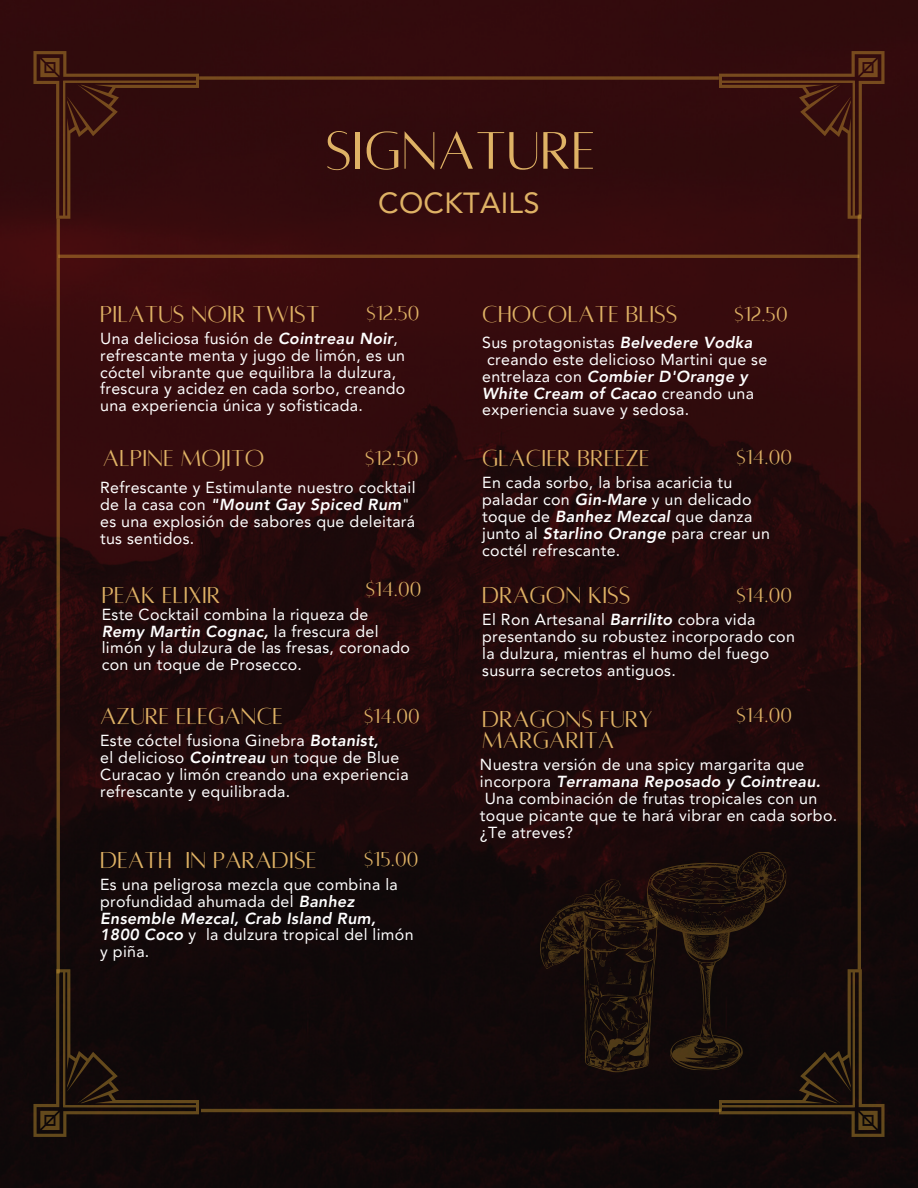
<style>
.page{position:relative;width:918px;height:1188px;background:#fff}
.page>*{position:absolute;margin:0;border:0;box-sizing:border-box;transform-origin:0 0}
.t1{font:58.2px "Alta regular";letter-spacing:.01em;color:#dfb265}
.t2{font:29.1px "Avenir LT Pro";letter-spacing:.01em;color:#dfb265}
.t3{font:25.5px/21.3px "Alta regular";letter-spacing:.01em;color:#dfb265}
.t4{font:22.2px "Alta regular";letter-spacing:.01em;color:#dfb265}
.t5{font:16.05px/16.8px "Avenir LT Pro";letter-spacing:.02em;color:#fff}
.t6{font:italic 800 16.05px "Avenir LT Pro";letter-spacing:.02em;color:#fff}
.s1{font-weight:800;font-style:italic}
.s2{font-weight:400;font-style:normal}
</style>
<div class="page">
<img style="left:0;top:0;width:918px;height:1188px">
<svg style="left:33px;top:969px;width:166px;height:168px;background:#1a100b"></svg>
<svg style="left:719px;top:51px;width:166px;height:168px;background:#39120e"></svg>
<svg style="left:34px;top:51px;width:165px;height:168px;background:#39120e"></svg>
<hr style="left:858px;top:215px;width:3px;height:754px;background:#d4a135">
<hr style="left:57px;top:219px;width:3px;height:754px;background:#d4a135">
<hr style="left:58px;top:255px;width:801px;height:3px;background:#d4a135">
<svg style="left:199px;top:76px;width:520px;height:4px;background:#6c401a"></svg>
<hr style="left:201px;top:1109px;width:520px;height:3px;background:#d4a135">
<svg style="left:538px;top:850px;width:346px;height:287px;background:#1a0f0b"></svg>
<p class="t1" style="left:326px;top:122px;width:271px">SIGNATURE</p>
<h3 class="t2" style="left:378px;top:191px;width:163px">COCKTAILS</h3>
<h3 class="t3" style="left:100px;top:303px;width:221px">PILATUS NOIR TWIST</h3>
<h4 class="t4" style="left:366px;top:302px;width:55px">$12.50</h4>
<p class="t5" style="left:100px;top:331px;width:307px">Una deliciosa fusión de <span class="s1">Cointreau Noir</span>, refrescante menta y jugo de limón, es un cóctel vibrante que equilibra la dulzura, frescura y acidez en cada sorbo, creando una experiencia única y sofisticada.</p>
<h3 class="t3" style="left:103px;top:447px;width:163px">ALPINE MOJITO</h3>
<h4 class="t4" style="left:365px;top:447px;width:55px">$12.50</h4>
<p class="t5" style="left:100px;top:481px;width:317px">Refrescante y Estimulante nuestro cocktail de la casa con <span class="s1">"Mount Gay Spiced Rum</span>" es una explosión de sabores que deleitará tus sentidos.</p>
<h3 class="t3" style="left:102px;top:585px;width:120px">PEAK ELIXIR</h3>
<h4 class="t4" style="left:366px;top:578px;width:57px">$14.00</h4>
<p class="t5" style="left:102px;top:607px;width:268px">Este Cocktail combina la riqueza de</p>
<h4 class="t5" style="left:102px;top:624px;width:310px"><span class="s1">Remy Martin Cognac,</span> la frescura del limón y la dulzura de las fresas, coronado con un toque de Prosecco.</h4>
<p class="t3" style="left:100px;top:706px;width:184px">AZURE ELEGANCE</p>
<p class="t4" style="left:364px;top:705px;width:57px">$14.00</p>
<h1 class="t5" style="left:100px;top:734px;width:280px">Este cóctel fusiona Ginebra <span class="s1">Botanist,</span></h1>
<h2 class="t5" style="left:100px;top:751px;width:310px">el delicioso <span class="s1">Cointreau</span> un toque de Blue<br>Curacao y limón creando una experiencia refrescante y equilibrada.</h2>
<h3 class="t3" style="left:100px;top:849px;width:218px">DEATH IN PARADISE</h3>
<h4 class="t4" style="left:364px;top:848px;width:56px">$15.00</h4>
<p class="t5" style="left:100px;top:877px;width:315px">Es una peligrosa mezcla que combina la profundidad ahumada del <span class="s1">Banhez<br>Ensemble Mezcal, Crab Island Rum,<br>1800 Coco</span> y la dulzura tropical del limón y piña.</p>
<h3 class="t3" style="left:482px;top:303px;width:197px">CHOCOLATE BLISS</h3>
<h3 class="t4" style="left:735px;top:303px;width:55px">$12.50</h3>
<h4 class="t5" style="left:482px;top:335px;width:272px">Sus protagonistas <span class="s1">Belvedere Vodka</span></h4>
<h4 class="t5" style="left:487px;top:352px;width:282px">creando este delicioso Martini que se</h4>
<h4 class="t6" style="left:482px;top:370px;width:267px"><span class="s2">entrelaza con</span> Combier D'Orange y</h4>
<h4 class="t6" style="left:482px;top:386px;width:273px">White Cream of Cacao <span class="s2">creando una</span></h4>
<h4 class="t5" style="left:482px;top:403px;width:208px">experiencia suave y sedosa.</h4>
<p class="t3" style="left:482px;top:448px;width:169px">GLACIER BREEZE</p>
<p class="t4" style="left:736px;top:446px;width:57px">$14.00</p>
<p class="t5" style="left:482px;top:476px;width:289px">En cada sorbo, la brisa acaricia tu paladar con <span class="s1">Gin-Mare</span> y un delicado toque de <span class="s1">Banhez Mezcal</span> que danza junto al <span class="s1">Starlino Orange</span> para crear un coctél refrescante.</p>
<h4 class="t3" style="left:482px;top:585px;width:150px">DRAGON KISS</h4>
<h4 class="t4" style="left:736px;top:585px;width:57px">$14.00</h4>
<h3 class="t5" style="left:482px;top:613px;width:314px">El Ron Artesanal <span class="s1">Barrilito</span> cobra vida presentando su robustez incorporado con la dulzura, mientras el humo del fuego susurra secretos antiguos.</h3>
<p class="t3" style="left:482px;top:708px;width:172px">DRAGONS FURY<br>MARGARITA</p>
<p class="t4" style="left:736px;top:704px;width:57px">$14.00</p>
<h3 class="t5" style="left:480px;top:758px;width:359px">Nuestra versión de una spicy margarita que incorpora <span class="s1">Terramana Reposado y Cointreau.<br></span>Una combinación de frutas tropicales con un toque picante que te hará vibrar en cada sorbo. ¿Te atreves?</h3>
</div>
